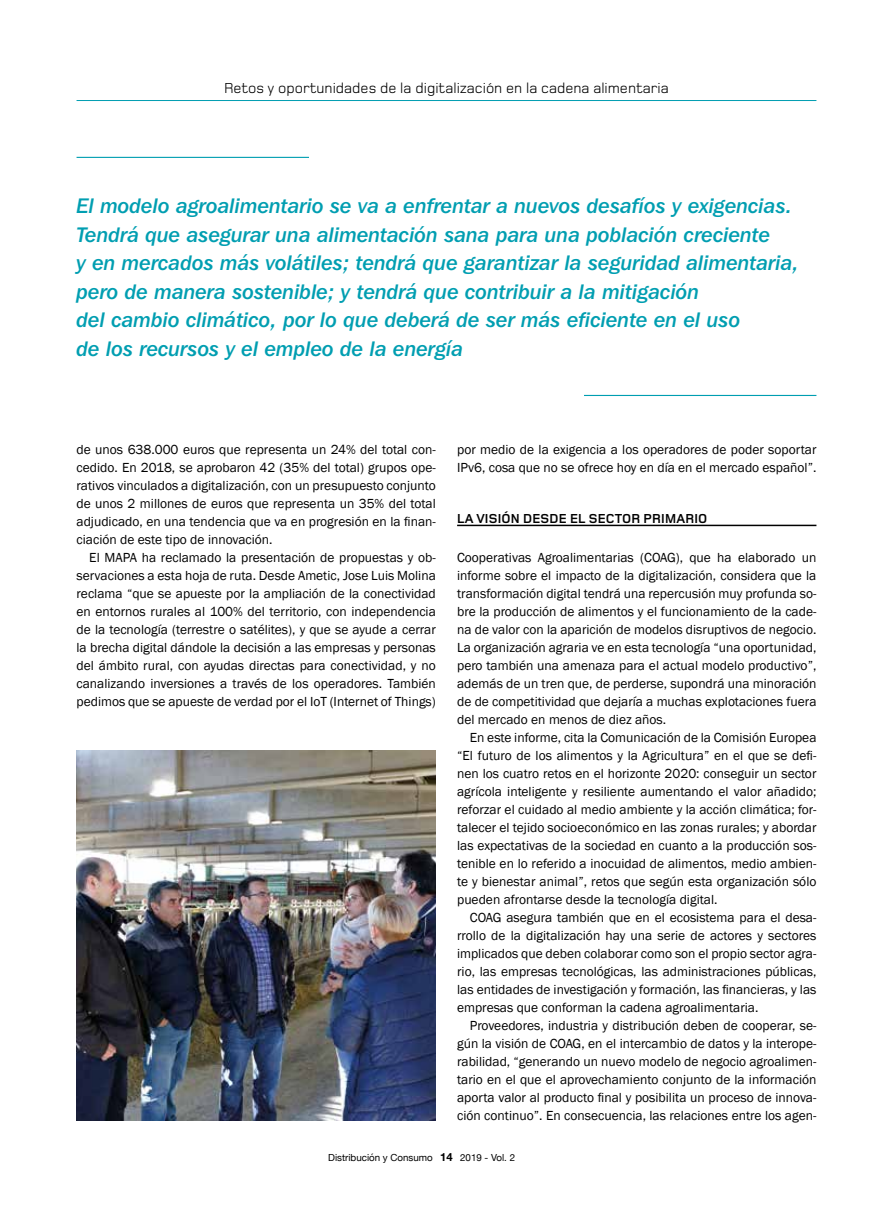
<style>
.page{position:relative;width:893px;height:1212px;background:#fff}
.page>*{position:absolute;margin:0;border:0;box-sizing:border-box;transform-origin:0 0}
.t1{font:21px/28.5px "Franklin Gothic IT Cby BT Med Ital";color:#009eb1}
.t2{font:15px "Foundry Monoline";color:#000}
.t3{font:13.5px/18px "Franklin Gothic";color:#000;text-align:justify}
.t4{font:700 13.5px "Foundry Monoline";letter-spacing:.015em;color:#000}
.t5{font:9.75px "Helvetica Neue";color:#000}
.s1{font-weight:700;font-size:11.25px}
</style>
<div class="page">
<hr style="left:77px;top:157px;width:232px;height:1px;background:#009eb1">
<hr style="left:584px;top:395px;width:232px;height:1px;background:#009eb1">
<img style="left:77px;top:750px;width:359px;height:370px">
<hr style="left:457px;top:525px;width:359px;height:1px;background:#000">
<hr style="left:77px;top:100px;width:739px;height:1px;background:#009eb1">
<p class="t2" style="left:224px;top:79px;width:446px">Retos y oportunidades de la digitalización en la cadena alimentaria</p>
<p class="t1" style="left:77px;top:191px;width:724px">El modelo agroalimentario se va a enfrentar a nuevos desafíos y exigencias.<br>Tendrá que asegurar una alimentación sana para una población creciente<br>y en mercados más volátiles; tendrá que garantizar la seguridad alimentaria, pero de manera sostenible; y tendrá que contribuir a la mitigación<br>del cambio climático, por lo que deberá de ser más eficiente en el uso<br>de los recursos y el empleo de la energía</p>
<p class="t3" style="left:77px;top:441px;width:361px">de unos 638.000 euros que representa un 24% del total con&shy;cedido. En 2018, se aprobaron 42 (35% del total) grupos ope&shy;rativos vinculados a digitalización, con un presupuesto conjunto de unos 2 millones de euros que representa un 35% del total adjudicado, en una tendencia que va en progresión en la finan&shy;ciación de este tipo de innovación.</p>
<p class="t3" style="left:77px;top:549px;width:361px;text-indent:13px">El MAPA ha reclamado la presentación de propuestas y ob&shy;servaciones a esta hoja de ruta. Desde Ametic, Jose Luis Molina reclama “que se apueste por la ampliación de la conectividad en entornos rurales al 100% del territorio, con independencia de la tecnología (terrestre o satélites), y que se ayude a cerrar la brecha digital dándole la decisión a las empresas y personas del ámbito rural, con ayudas directas para conectividad, y no canalizando inversiones a través de los operadores. También pedimos que se apueste de verdad por el IoT (Internet of Things)</p>
<p class="t3" style="left:457px;top:441px;width:361px">por medio de la exigencia a los operadores de poder soportar<br>IPv6, cosa que no se ofrece hoy en día en el mercado español”.</p>
<p class="t4" style="left:457px;top:510px;width:252px">LA VISIÓN DESDE EL SECTOR PRIMARIO</p>
<p class="t3" style="left:457px;top:549px;width:361px">Cooperativas Agroalimentarias (COAG), que ha elaborado un informe sobre el impacto de la digitalización, considera que la transformación digital tendrá una repercusión muy profunda so&shy;bre la producción de alimentos y el funcionamiento de la cade&shy;na de valor con la aparición de modelos disruptivos de negocio.<br>La organización agraria ve en esta tecnología “una oportunidad, pero también una amenaza para el actual modelo productivo”, además de un tren que, de perderse, supondrá una minoración de de competitividad que dejaría a muchas explotaciones fuera del mercado en menos de diez años.</p>
<p class="t3" style="left:457px;top:729px;width:361px;text-indent:13px">En este informe, cita la Comunicación de la Comisión Europea “El futuro de los alimentos y la Agricultura” en el que se defi&shy;nen los cuatro retos en el horizonte 2020: conseguir un sector agrícola inteligente y resiliente aumentando el valor añadido; reforzar el cuidado al medio ambiente y la acción climática; for&shy;talecer el tejido socioeconómico en las zonas rurales; y abordar las expectativas de la sociedad en cuanto a la producción sos&shy;tenible en lo referido a inocuidad de alimentos, medio ambien&shy;te y bienestar animal”, retos que según esta organización sólo pueden afrontarse desde la tecnología digital.</p>
<p class="t3" style="left:457px;top:909px;width:361px;text-indent:13px">COAG asegura también que en el ecosistema para el desa&shy;rrollo de la digitalización hay una serie de actores y sectores implicados que deben colaborar como son el propio sector agra&shy;rio, las empresas tecnológicas, las administraciones públicas, las entidades de investigación y formación, las financieras, y las empresas que conforman la cadena agroalimentaria.</p>
<p class="t3" style="left:457px;top:1017px;width:361px;text-indent:13px">Proveedores, industria y distribución deben de cooperar, se&shy;gún la visión de COAG, en el intercambio de datos y la interope&shy;rabilidad, “generando un nuevo modelo de negocio agroalimen&shy;tario en el que el aprovechamiento conjunto de la información aporta valor al producto final y posibilita un proceso de innova&shy;ción continuo”. En consecuencia, las relaciones entre los agen-</p>
<p class="t5" style="left:328px;top:1150px;width:188px">Distribución y Consumo <span class="s1">14</span> 2019 - Vol. 2</p>
</div>
